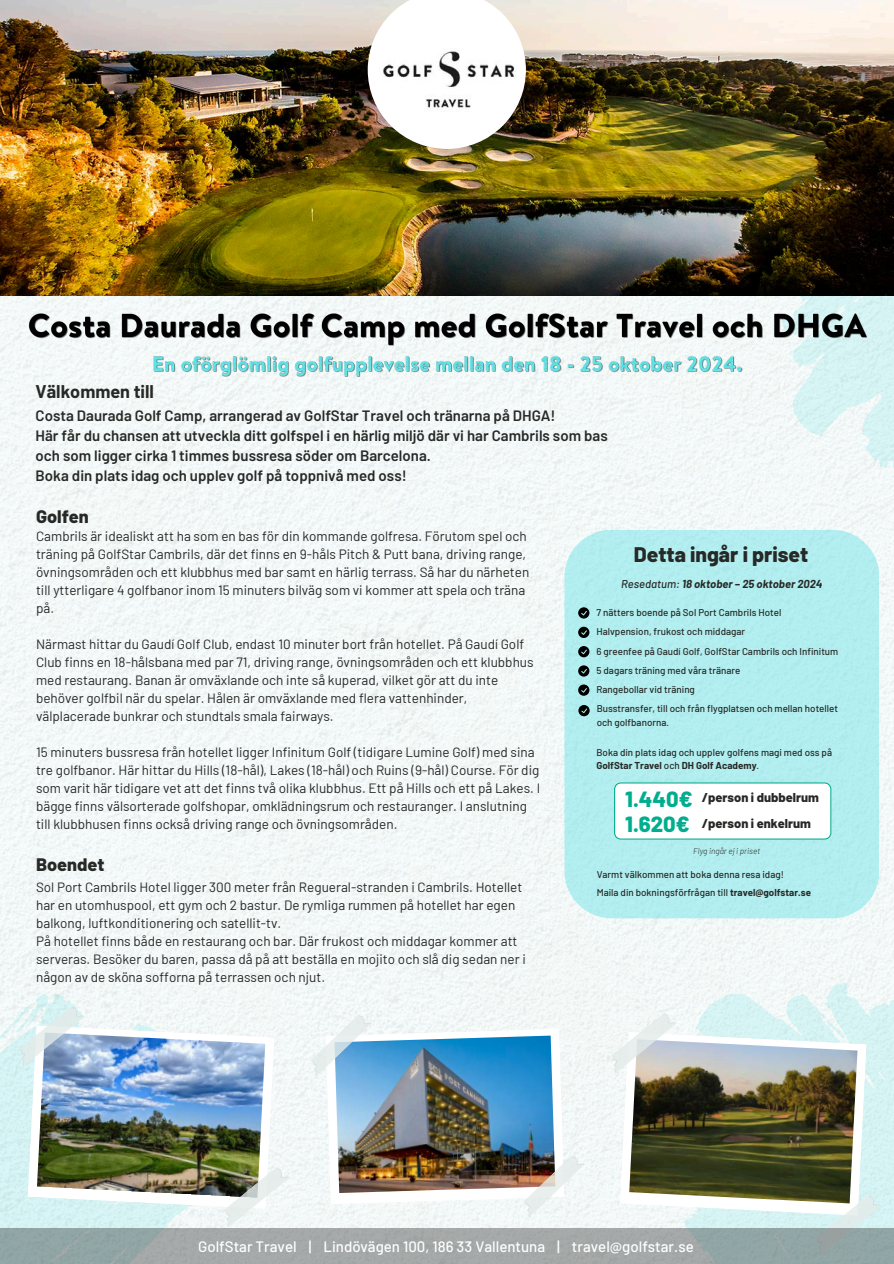
<style>
.page{position:relative;width:894px;height:1264px;background:#fff}
.page>*{position:absolute;margin:0;border:0;box-sizing:border-box;transform-origin:0 0}
.t1{font:800 21.9px "Barlow";color:#00ad8e}
.t2{font:800 21px "Barlow";color:#272926}
.t3{font:800 18px "Barlow";color:#272926}
.t4{font:700 18px "Barlow";color:#272926}
.t5{font:600 15px/20.2px "Barlow";color:#272926}
.t6{font:500 15px "Barlow";color:#fff}
.t7{font:13.5px/18px "Barlow";color:#272926}
.t8{font:800 12.75px "Barlow";color:#272926}
.t9{font:italic 700 11.25px "Barlow";color:#272926}
.t10{font:500 9.75px/13px "Barlow";color:#272926}
.t11{font:italic 300 8.25px "Barlow";color:#272926}
.s1{font-weight:500}
.s2{font-weight:700}
</style>
<div class="page">
<div style="left:0;top:295px;width:893px;height:932px;background:#f3f8f7"></div>
<svg style="left:726px;top:295px;width:167px;height:229px;fill:#f1f7f6"></svg>
<svg style="left:0;top:925px;width:264px;height:302px;fill:#f2f7f7"></svg>
<svg style="left:581px;top:912px;width:312px;height:315px;fill:#f1f7f6"></svg>
<img style="left:0;top:0;width:893px;height:295px">
<img style="left:367px;top:0;width:158px;height:149px">
<img style="left:13px;top:1003px;width:276px;height:224px">
<img style="left:305px;top:1011px;width:280px;height:206px">
<svg style="left:619px;top:1031px;width:247px;height:184px"></svg>
<img style="left:629px;top:1039px;width:228px;height:164px">
<svg style="left:809px;top:1192px;width:72px;height:35px"></svg>
<svg style="left:605px;top:1010px;width:71px;height:63px"></svg>
<div style="left:564px;top:529px;width:315px;height:389px;background:#b2eeef;border-radius:47px"></div>
<svg style="left:578px;top:607px;width:11px;height:11px"></svg>
<svg style="left:578px;top:626px;width:11px;height:12px"></svg>
<svg style="left:578px;top:646px;width:11px;height:11px"></svg>
<svg style="left:578px;top:665px;width:11px;height:11px"></svg>
<svg style="left:578px;top:684px;width:11px;height:11px"></svg>
<img style="left:618px;top:839px;width:209px;height:1px">
<div style="left:614px;top:782px;width:217px;height:57px;background:#fff"></div>
<svg style="left:578px;top:705px;width:11px;height:11px"></svg>
<svg style="left:0;top:1227px;width:893px;height:36px;background:#9fa9a8"></svg>
<img style="left:27px;top:303px;width:842px;height:76px">
<h3 class="t4" style="left:36px;top:380px;width:120px">Välkommen till</h3>
<h3 class="t5" style="left:36px;top:404px;width:573px">Costa Daurada Golf Camp, arrangerad av GolfStar Travel och tränarna på DHGA!<br>Här får du chansen att utveckla ditt golfspel i en härlig miljö där vi har Cambrils som bas och som ligger cirka 1 timmes bussresa söder om Barcelona.<br>Boka din plats idag och upplev golf på toppnivå med oss!</h3>
<p class="t3" style="left:36px;top:504px;width:54px">Golfen</p>
<p class="t7" style="left:36px;top:526px;width:494px">Cambrils är idealiskt att ha som en bas för din kommande golfresa. Förutom spel och träning på GolfStar Cambrils, där det finns en 9-håls Pitch &amp; Putt bana, driving range, övningsområden och ett klubbhus med bar samt en härlig terrass. Så har du närheten till ytterligare 4 golfbanor inom 15 minuters bilväg som vi kommer att spela och träna på.</p>
<p class="t7" style="left:36px;top:634px;width:499px">Närmast hittar du Gaudí Golf Club, endast 10 minuter bort från hotellet. På Gaudí Golf Club finns en 18-hålsbana med par 71, driving range, övningsområden och ett klubbhus med restaurang. Banan är omväxlande och inte så kuperad, vilket gör att du inte behöver golfbil när du spelar. Hålen är omväxlande med flera vattenhinder, välplacerade bunkrar och stundtals smala fairways.</p>
<p class="t7" style="left:36px;top:742px;width:505px">15 minuters bussresa från hotellet ligger Infinitum Golf (tidigare Lumine Golf) med sina tre golfbanor. Här hittar du Hills (18-hål), Lakes (18-hål) och Ruins (9-hål) Course. För dig som varit här tidigare vet att det finns två olika klubbhus. Ett på Hills och ett på Lakes. I bägge finns välsorterade golfshopar, omklädningsrum och restauranger. I anslutning till klubbhusen finns också driving range och övningsområden.</p>
<p class="t3" style="left:36px;top:852px;width:70px">Boendet</p>
<p class="t7" style="left:36px;top:877px;width:491px">Sol Port Cambrils Hotel ligger 300 meter från Regueral-stranden i Cambrils. Hotellet har en utomhuspool, ett gym och 2 bastur. De rymliga rummen på hotellet har egen balkong, luftkonditionering och satellit-tv.<br>På hotellet finns både en restaurang och bar. Där frukost och middagar kommer att serveras. Besöker du baren, passa då på att beställa en mojito och slå dig sedan ner i någon av de sköna sofforna på terrassen och njut.</p>
<h2 class="t2" style="left:633px;top:541px;width:176px">Detta ingår i priset</h2>
<h1 class="t9" style="left:621px;top:576px;width:203px"><span class="s1">Resedatum:</span> 18 oktober – 25 oktober 2024</h1>
<h5 class="t10" style="left:596px;top:605px;width:186px">7 nätters boende på Sol Port Cambrils Hotel</h5>
<h5 class="t10" style="left:596px;top:625px;width:150px">Halvpension, frukost och middagar</h5>
<h5 class="t10" style="left:596px;top:644px;width:243px">6 greenfee på Gaudí Golf, GolfStar Cambrils och Infinitum</h5>
<h1 class="t10" style="left:596px;top:663px;width:145px">5 dagars träning med våra tränare</h1>
<p class="t10" style="left:596px;top:682px;width:100px">Rangebollar vid träning</p>
<p class="t10" style="left:596px;top:702px;width:243px">Busstransfer, till och från flygplatsen och mellan hotellet och golfbanorna.</p>
<p class="t10" style="left:596px;top:745px;width:237px">Boka din plats idag och upplev golfens magi med oss på<br><span class="s2">GolfStar Travel</span> och <span class="s2">DH Golf Academy</span>.</p>
<p class="t1" style="left:625px;top:784px;width:69px">1.440€</p>
<p class="t8" style="left:701px;top:789px;width:118px">/person i dubbelrum</p>
<p class="t1" style="left:625px;top:810px;width:66px">1.620€</p>
<p class="t8" style="left:701px;top:815px;width:110px">/person i enkelrum</p>
<h4 class="t11" style="left:693px;top:846px;width:68px">Flyg ingår ej i priset</h4>
<p class="t10" style="left:596px;top:867px;width:189px">Varmt välkommen att boka denna resa idag!</p>
<p class="t10" style="left:596px;top:885px;width:216px">Maila din bokningsförfrågan till <span class="s2">travel@golfstar.se</span></p>
<p class="t6" style="left:198px;top:1236px;width:497px">GolfStar Travel | Lindövägen 100, 186 33 Vallentuna | travel@golfstar.se</p>
</div>
